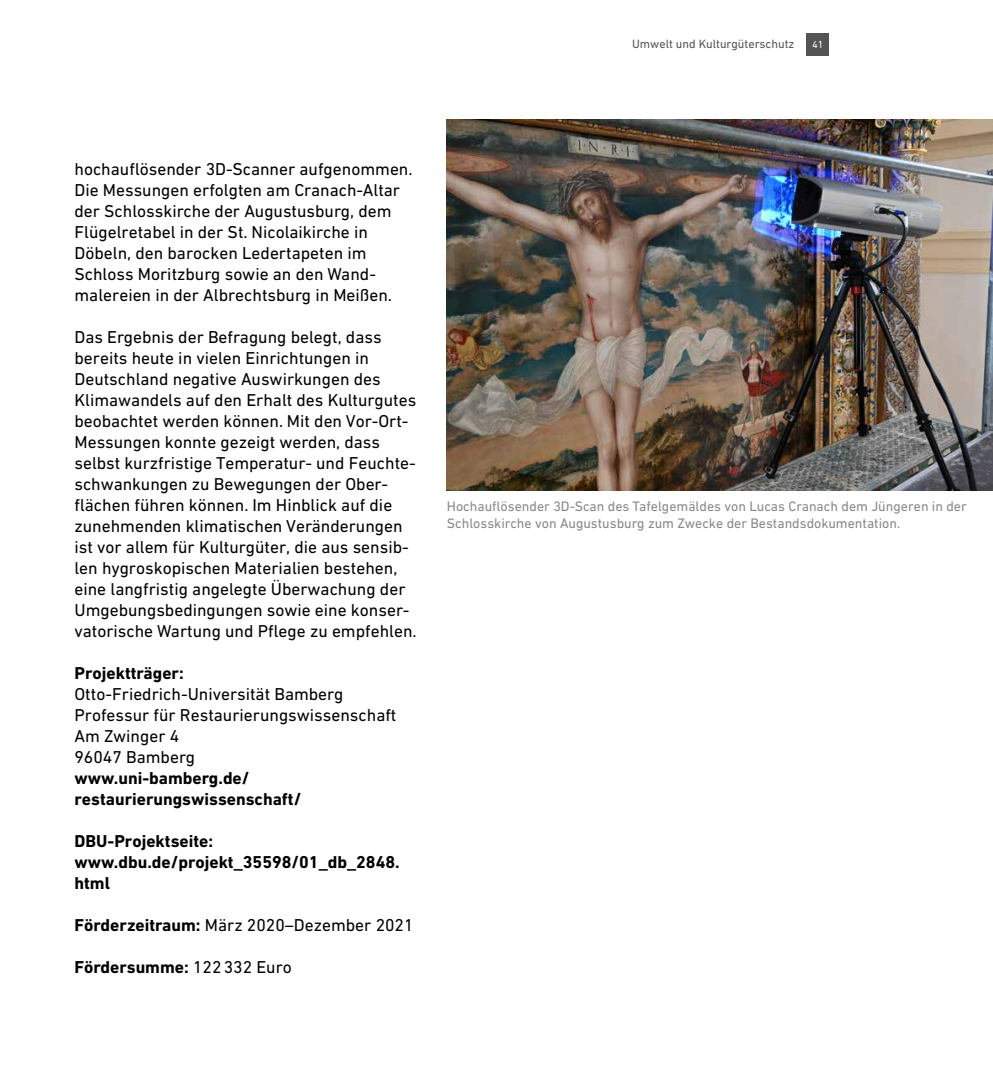
<style>
.page{position:relative;width:993px;height:1067px;background:#fff}
.page>*{position:absolute;margin:0;border:0;box-sizing:border-box;transform-origin:0 0}
.Copy_schwarz{font:17.5px/21px "DIN Next W1 G";color:#000}
.Copy_schwarz_ohne_Le{font:17.5px "DIN Next W1 G";color:#000}
.Webseite{font:700 17.5px/21px "DIN Next W1 G";color:#000}
.Copy_Headline_schwar{font:700 17.5px "DIN Next W1 G";color:#000}
.Copy_Headline_schwar-2{font:17.5px "DIN Next W1 G";color:#000}
.t1{font:14px/16.8px "DIN Next W1 G";color:#878988}
.t2{font:12.25px "DIN Next W1 G";color:#535453}
.t3{font:10.5px "DIN Next W1 G";color:#fff}
.s1{font-weight:700}
.s2{font-weight:400}
</style>
<div class="page">
<div style="left:806px;top:33px;width:22px;height:22px;background:#535453"></div>
<img style="left:446px;top:119px;width:546px;height:371px">
<p class="t2" style="left:632px;top:37px;width:164px">Umwelt und Kulturgüterschutz</p>
<p class="t3" style="left:812px;top:38px;width:13px">41</p>
<p class="Copy_schwarz" style="left:74px;top:158px;width:339px">hochauflösender 3D-Scanner aufgenommen.<br>Die Messungen erfolgten am Cranach-Altar der Schlosskirche der Augustusburg, dem Flügelretabel in der St. Nicolaikirche in Döbeln, den barocken Ledertapeten im Schloss Moritzburg sowie an den Wand&shy;malereien in der Albrechtsburg in Meißen.</p>
<p class="Copy_schwarz" style="left:74px;top:326px;width:343px">Das Ergebnis der Befragung belegt, dass bereits heute in vielen Einrichtungen in Deutschland negative Auswirkungen des Klimawandels auf den Erhalt des Kulturgutes beobachtet werden können. Mit den Vor-Ort-Messungen konnte gezeigt werden, dass selbst kurzfristige Temperatur- und Feuchte&shy;schwankungen zu Bewegungen der Ober&shy;flächen führen können. Im Hinblick auf die zunehmenden klimatischen Veränderungen ist vor allem für Kulturgüter, die aus sensib&shy;len hygroskopischen Materialien bestehen, eine langfristig angelegte Überwachung der Umgebungsbedingungen sowie eine konser&shy;vatorische Wartung und Pflege zu empfehlen.</p>
<p class="Copy_Headline_schwar" style="left:74px;top:663px;width:111px">Projektträger:</p>
<p class="Copy_schwarz_ohne_Le" style="left:74px;top:684px;width:270px">Otto-Friedrich-Universität Bamberg</p>
<p class="Copy_schwarz_ohne_Le" style="left:74px;top:705px;width:323px">Professur für Restaurierungswissenschaft</p>
<p class="Copy_schwarz_ohne_Le" style="left:74px;top:726px;width:106px">Am Zwinger 4</p>
<p class="Copy_schwarz_ohne_Le" style="left:74px;top:747px;width:122px">96047 Bamberg</p>
<p class="Webseite" style="left:74px;top:767px;width:228px">www.uni-bamberg.de/ restaurierungswissenschaft/</p>
<p class="Copy_Headline_schwar" style="left:74px;top:831px;width:140px">DBU-Projektseite:</p>
<p class="Webseite" style="left:74px;top:851px;width:326px">www.dbu.de/projekt_35598/01_db_2848. html</p>
<p class="Copy_Headline_schwar-2" style="left:74px;top:915px;width:340px"><span class="s1">Förderzeitraum:</span> März 2020–Dezember 2021</p>
<p class="Copy_Headline_schwar" style="left:74px;top:957px;width:219px">Fördersumme: <span class="s2">122332 Euro</span></p>
<p class="t1" style="left:446px;top:497px;width:521px">Hochauflösender 3D-Scan des Tafelgemäldes von Lucas Cranach dem Jüngeren in der<br>Schlosskirche von Augustusburg zum Zwecke der Bestandsdokumentation.</p>
</div>
